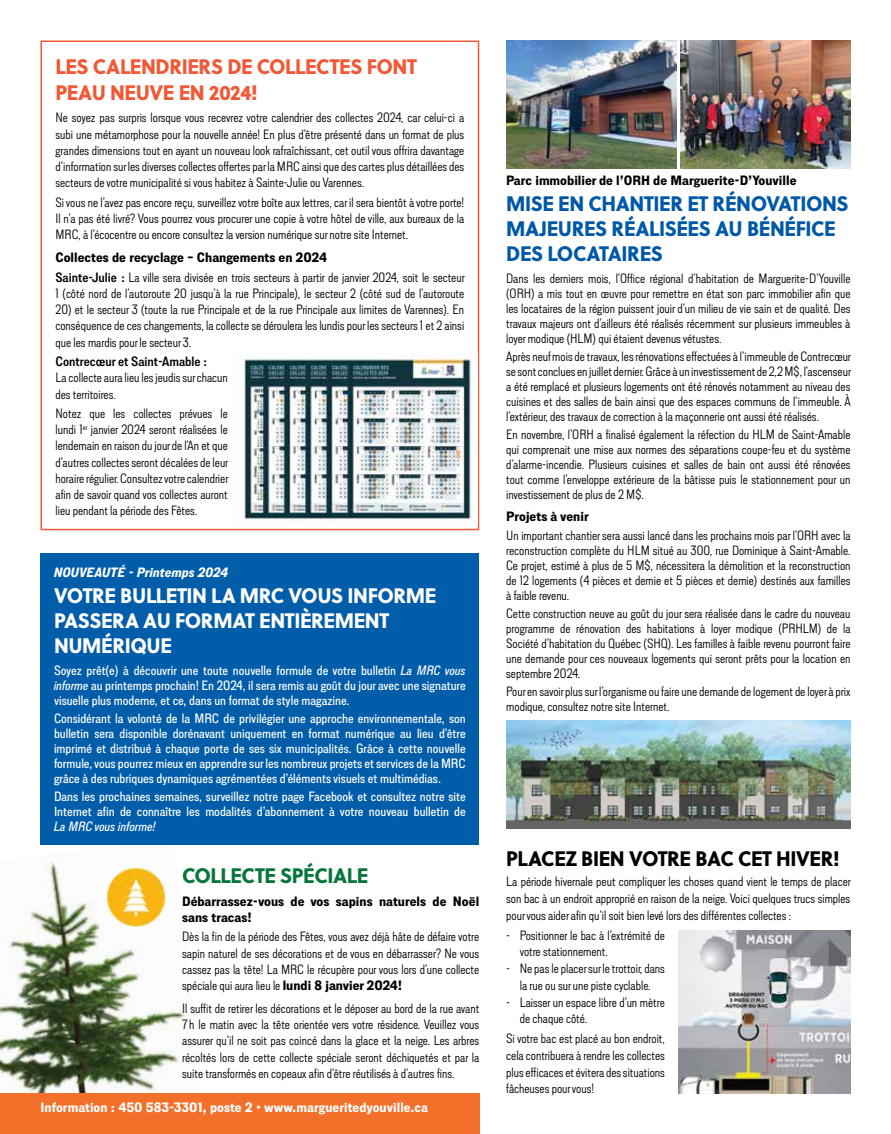
<style>
.page{position:relative;width:891px;height:1134px;background:#fff}
.page>*{position:absolute;margin:0;border:0;box-sizing:border-box;transform-origin:0 0}
.t1{font:21px/25.2px "Soleil Xb";letter-spacing:-.02em;color:#0058a9;scale:.95 1}
.t2{font:21px/25.2px "Soleil Xb";letter-spacing:-.02em;color:#fff;scale:.95 1}
.t3{font:21px/25.2px "Soleil Xb";letter-spacing:-.02em;color:#f15835;scale:.95 1}
.t4{font:21px "Soleil Xb";letter-spacing:-.02em;color:#000;scale:.95 1}
.t5{font:21px "Soleil Xb";letter-spacing:-.02em;color:#06763c;scale:.95 1}
.t6{font:300 13.5px/16.2px "Lorimer No 2";color:#000;text-align:justify}
.t7{font:500 13.5px/15px "Lorimer No 2";color:#fff;text-align:justify}
.t8{font:700 13.5px/16.2px "Lorimer No 2";color:#000}
.t9{font:700 13.5px "Lorimer No 2";color:#fff}
.t10{font:600 13.5px "Lorimer No 2";color:#000}
.t11{font:italic 700 13.5px "Lorimer No 2";color:#fff}
.t12{font:italic 500 13.5px "Lorimer No 2";color:#fff}
.s1{font-weight:700}
.s2{font-weight:600}
.s3{font-style:italic}
</style>
<div class="page">
<img style="left:0;top:862px;width:200px;height:232px">
<div style="left:0;top:1094px;width:479px;height:40px;background:#f3702b"></div>
<div style="left:40px;top:40px;width:439px;height:490px;border:2px solid #f15836"></div>
<div style="left:40px;top:553px;width:439px;height:292px;background:#005daa"></div>
<img style="left:678px;top:931px;width:172px;height:163px">
<img style="left:680px;top:41px;width:170px;height:127px">
<img style="left:506px;top:41px;width:170px;height:127px">
<img style="left:106px;top:867px;width:60px;height:60px;border-radius:29px">
<img style="left:506px;top:720px;width:344px;height:108px">
<img style="left:244px;top:353px;width:234px;height:172px">
<h1 class="t3" style="left:56px;top:53px;width:382px">LES CALENDRIERS DE COLLECTES FONT<br>PEAU NEUVE EN 2024!</h1>
<p class="t6" style="left:56px;top:109px;width:410px">Ne soyez pas surpris lorsque vous recevrez votre calendrier des collectes 2024, car celui-ci a subi une métamorphose pour la nouvelle année! En plus d’être présenté dans un format de plus grandes dimensions tout en ayant un nouveau look rafraîchissant, cet outil vous offrira davantage d’information sur les diverses collectes offertes par la MRC ainsi que des cartes plus détaillées des secteurs de votre municipalité si vous habitez à Sainte-Julie ou Varennes.</p>
<p class="t6" style="left:56px;top:194px;width:410px">Si vous ne l’avez pas encore reçu, surveillez votre boîte aux lettres, car il sera bientôt à votre porte!<br>Il n’a pas été livré? Vous pourrez vous procurer une copie à votre hôtel de ville, aux bureaux de la MRC, à l’écocentre ou encore consultez la version numérique sur notre site Internet.</p>
<p class="t6" style="left:56px;top:247px;width:411px;line-height:19.5px"><span class="s1">Collectes de recyclage – Changements en 2024<br></span><span class="s2">Sainte-Julie :</span> La ville sera divisée en trois secteurs à partir de janvier 2024, soit le secteur</p>
<p class="t6" style="left:56px;top:285px;width:410px">1 (côté nord de l’autoroute 20 jusqu’à la rue Principale), le secteur 2 (côté sud de l’autoroute</p>
<p class="t6" style="left:56px;top:301px;width:410px">20) et le secteur 3 (toute la rue Principale et de la rue Principale aux limites de Varennes). En conséquence de ces changements, la collecte se déroulera les lundis pour les secteurs 1 et 2 ainsi que les mardis pour le secteur 3.</p>
<p class="t10" style="left:56px;top:354px;width:153px">Contrecœur et Saint-Amable :</p>
<p class="t6" style="left:56px;top:369px;width:174px">La collecte aura lieu les jeudis sur chacun des territoires.</p>
<p class="t6" style="left:55px;top:405px;width:174px">Notez que les collectes prévues le lundi 1<sup>er</sup> janvier 2024 seront réalisées le lendemain en raison du jour de l’An et que d’autres collectes seront décalées de leur horaire régulier. Consultez votre calendrier afin de savoir quand vos collectes auront lieu pendant la période des Fêtes.</p>
<p class="t11" style="left:54px;top:565px;width:176px">NOUVEAUTÉ - Printemps 2024</p>
<h1 class="t2" style="left:54px;top:581px;width:404px">VOTRE BULLETIN LA MRC VOUS INFORME<br>PASSERA AU FORMAT ENTIÈREMENT<br>NUMÉRIQUE</h1>
<p class="t7" style="left:54px;top:662px;width:413px">Soyez prêt(e) à découvrir une toute nouvelle formule de votre bulletin <span class="s3">La MRC vous informe</span> au printemps prochain! En 2024, il sera remis au goût du jour avec une signature visuelle plus moderne, et ce, dans un format de style magazine.</p>
<p class="t7" style="left:54px;top:711px;width:413px">Considérant la volonté de la MRC de privilégier une approche environnementale, son bulletin sera disponible dorénavant uniquement en format numérique au lieu d’être imprimé et distribué à chaque porte de ses six municipalités. Grâce à cette nouvelle formule, vous pourrez mieux en apprendre sur les nombreux projets et services de la MRC grâce à des rubriques dynamiques agrémentées d’éléments visuels et multimédias.</p>
<p class="t7" style="left:54px;top:789px;width:413px">Dans les prochaines semaines, surveillez notre page Facebook et consultez notre site<br>Internet afin de connaître les modalités d’abonnement à votre nouveau bulletin de</p>
<p class="t12" style="left:54px;top:819px;width:103px">La MRC vous informe!</p>
<h1 class="t5" style="left:182px;top:859px;width:197px">COLLECTE SPÉCIALE</h1>
<p class="t8" style="left:182px;top:893px;width:298px">Débarrassez-vous de vos sapins naturels de Noël sans tracas!</p>
<p class="t6" style="left:182px;top:928px;width:299px">Dès la fin de la période des Fêtes, vous avez déjà hâte de défaire votre sapin naturel de ses décorations et de vous en débarrasser? Ne vous cassez pas la tête! La MRC le récupère pour vous lors d’une collecte spéciale qui aura lieu le <span class="s1">lundi 8 janvier 2024!</span></p>
<p class="t6" style="left:182px;top:1000px;width:299px">Il suffit de retirer les décorations et le déposer au bord de la rue avant 7h le matin avec la tête orientée vers votre résidence. Veuillez vous assurer qu’il ne soit pas coincé dans la glace et la neige. Les arbres récoltés lors de cette collecte spéciale seront déchiquetés et par la suite transformés en copeaux afin d’être réutilisés à d’autres fins.</p>
<p class="t9" style="left:40px;top:1100px;width:389px">Information : 450 583-3301, poste 2 • www.margueritedyouville.ca</p>
<p class="t8" style="left:506px;top:172px;width:292px">Parc immobilier de l’ORH de Marguerite-D’Youville</p>
<h1 class="t1" style="left:506px;top:189px;width:362px">MISE EN CHANTIER ET RÉNOVATIONS<br>MAJEURES RÉALISÉES AU BÉNÉFICE<br>DES LOCATAIRES</h1>
<p class="t6" style="left:506px;top:270px;width:346px;line-height:15px">Dans les derniers mois, l’Office régional d’habitation de Marguerite-D’Youville (ORH) a mis tout en œuvre pour remettre en état son parc immobilier afin que les locataires de la région puissent jouir d’un milieu de vie sain et de qualité. Des travaux majeurs ont d’ailleurs été réalisés récemment sur plusieurs immeubles à loyer modique (HLM) qui étaient devenus vétustes.</p>
<p class="t6" style="left:506px;top:349px;width:346px;line-height:15px">Après neuf mois de travaux, les rénovations effectuées à l’immeuble de Contrecœur se sont conclues en juillet dernier. Grâce à un investissement de 2,2 M$, l’ascenseur a été remplacé et plusieurs logements ont été rénovés notamment au niveau des cuisines et des salles de bain ainsi que des espaces communs de l’immeuble. À l’extérieur, des travaux de correction à la maçonnerie ont aussi été réalisés.</p>
<p class="t6" style="left:506px;top:427px;width:346px;line-height:15px">En novembre, l’ORH a finalisé également la réfection du HLM de Saint-Amable qui comprenait une mise aux normes des séparations coupe-feu et du système d’alarme-incendie. Plusieurs cuisines et salles de bain ont aussi été rénovées tout comme l’enveloppe extérieure de la bâtisse puis le stationnement pour un investissement de plus de 2 M$.</p>
<p class="t8" style="left:506px;top:508px;width:84px">Projets à venir</p>
<p class="t6" style="left:506px;top:527px;width:346px;line-height:15px">Un important chantier sera aussi lancé dans les prochains mois par l’ORH avec la reconstruction complète du HLM situé au 300, rue Dominique à Saint-Amable.<br>Ce projet, estimé à plus de 5 M$, nécessitera la démolition et la reconstruction de 12 logements (4 pièces et demie et 5 pièces et demie) destinés aux familles à faible revenu.</p>
<p class="t6" style="left:506px;top:605px;width:346px;line-height:15px">Cette construction neuve au goût du jour sera réalisée dans le cadre du nouveau programme de rénovation des habitations à loyer modique (PRHLM) de la Société d’habitation du Québec (SHQ). Les familles à faible revenu pourront faire une demande pour ces nouveaux logements qui seront prêts pour la location en septembre 2024.</p>
<p class="t6" style="left:506px;top:684px;width:346px;line-height:15px">Pour en savoir plus sur l’organisme ou faire une demande de logement de loyer à prix modique, consultez notre site Internet.</p>
<h1 class="t4" style="left:506px;top:842px;width:353px">PLACEZ BIEN VOTRE BAC CET HIVER!</h1>
<p class="t6" style="left:506px;top:873px;width:346px;line-height:16.6px">La période hivernale peut compliquer les choses quand vient le temps de placer son bac à un endroit approprié en raison de la neige. Voici quelques trucs simples pour vous aider afin qu’il soit bien levé lors des différentes collectes :</p>
<p class="t6" style="left:520px;top:927px;width:147px;line-height:16.6px;text-indent:-14px">- Positionner le bac à l’extrémité de votre stationnement.</p>
<p class="t6" style="left:506px;top:960px;width:160px;line-height:16.6px;text-align:center">- Ne pas le placer sur le trottoir, dans la rue ou sur une piste cyclable.</p>
<p class="t6" style="left:520px;top:993px;width:147px;line-height:16.6px;text-indent:-14px">- Laisser un espace libre d’un mètre de chaque côté.</p>
<p class="t6" style="left:506px;top:1030px;width:160px;line-height:16.6px">Si votre bac est placé au bon endroit, cela contribuera à rendre les collectes plus efficaces et évitera des situations fâcheuses pour vous!</p>
</div>
